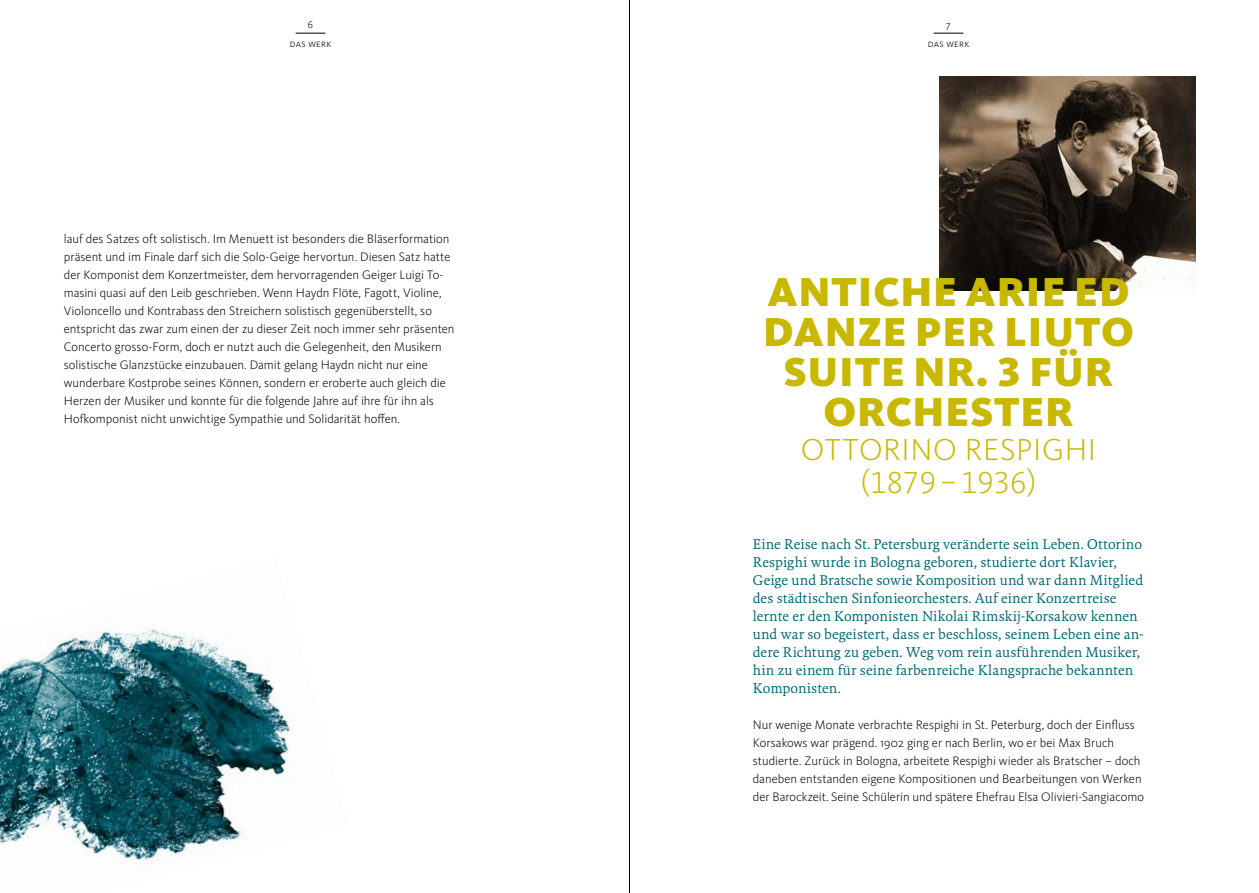
<style>
.page{position:relative;width:1259px;height:893px;background:#fff}
.page>*{position:absolute;margin:0;border:0;box-sizing:border-box;transform-origin:0 0}
.WSO___DIN_A5___Innen{font:900 42px/39.9px "WDR Sans";letter-spacing:.02em;color:#c9b800}
.WSO___DIN_A5___Innen-2{font:300 31.5px/33.6px "WDR Sans";letter-spacing:.02em;color:#c9b800;text-align:center}
.WSO___DIN_A5___Innen-3{font:14.25px/18px "WDR Serif";letter-spacing:.005em;color:#006274}
.WSO___DIN_A5___Innen-4{font:300 12.75px/18px "WDR Sans";color:#000}
.t1{font:300 10.5px "WDR Sans";letter-spacing:.03em;color:#000}
</style>
<div class="page">
<img style="left:940px;top:77px;width:255px;height:213px">
<img style="left:0;top:628px;width:293px;height:238px">
<hr style="left:933px;top:33px;width:30px;height:1px;background:#000">
<svg style="left:296px;top:33px;width:29px;height:1px"></svg>
<hr style="left:629px;top:0;width:1px;height:893px;background:#000">
<p class="t1" style="left:308px;top:18px;width:7px">6</p>
<p class="t1" style="left:946px;top:18px;width:6px">7</p>
<p class="t1" style="left:290px;top:37px;width:43px">das werk</p>
<p class="t1" style="left:927px;top:37px;width:43px">das werk</p>
<p class="WSO___DIN_A5___Innen-4" style="left:64px;top:230px;width:392px">lauf des Satzes oft solistisch. Im Menuett ist besonders die Bläserformation präsent und im Finale darf sich die Solo-Geige hervortun. Diesen Satz hatte der Komponist dem Konzertmeister, dem hervorragenden Geiger Luigi To&shy;masini quasi auf den Leib geschrieben. Wenn Haydn Flöte, Fagott, Violine, Violoncello und Kontrabass den Streichern solistisch gegenüberstellt, so entspricht das zwar zum einen der zu dieser Zeit noch immer sehr präsenten Concerto grosso-Form, doch er nutzt auch die Gelegenheit, den Musikern solistische Glanzstücke einzubauen. Damit gelang Haydn nicht nur eine wunderbare Kostprobe seines Können, sondern er eroberte auch gleich die Herzen der Musiker und konnte für die folgende Jahre auf ihre für ihn als Hofkomponist nicht unwichtige Sympathie und Solidarität hoffen.</p>
<p class="WSO___DIN_A5___Innen" style="left:763px;top:272px;width:372px">ANTICHE ARIE ED<br>DANZE PER LIUTO</p>
<p class="WSO___DIN_A5___Innen" style="left:784px;top:352px;width:331px;text-align:center">SUITE NR. 3 FÜR<br>ORCHESTER</p>
<p class="WSO___DIN_A5___Innen-2" style="left:801px;top:432px;width:297px">OTTORINO RESPIGHI (1879 – 1936)</p>
<p class="WSO___DIN_A5___Innen-3" style="left:753px;top:535px;width:392px">Eine Reise nach St. Petersburg veränderte sein Leben. Ottorino Respighi wurde in Bologna geboren, studierte dort Klavier, Geige und Bratsche sowie Komposition und war dann Mitglied des städtischen Sinfonieorchesters. Auf einer Konzertreise lernte er den Komponisten Nikolai Rimskij-Korsakow kennen und war so begeistert, dass er beschloss, seinem Leben eine an&shy;dere Richtung zu geben. Weg vom rein ausführenden Musiker, hin zu einem für seine farbenreiche Klangsprache bekannten Komponisten.</p>
<p class="WSO___DIN_A5___Innen-4" style="left:753px;top:716px;width:393px">Nur wenige Monate verbrachte Respighi in St. Peterburg, doch der Einfluss Korsakows war prägend. 1902 ging er nach Berlin, wo er bei Max Bruch studierte. Zurück in Bologna, arbeitete Respighi wieder als Bratscher – doch daneben entstanden eigene Kompositionen und Bearbeitungen von Werken der Barockzeit. Seine Schülerin und spätere Ehefrau Elsa Olivieri-Sangiacomo</p>
</div>
